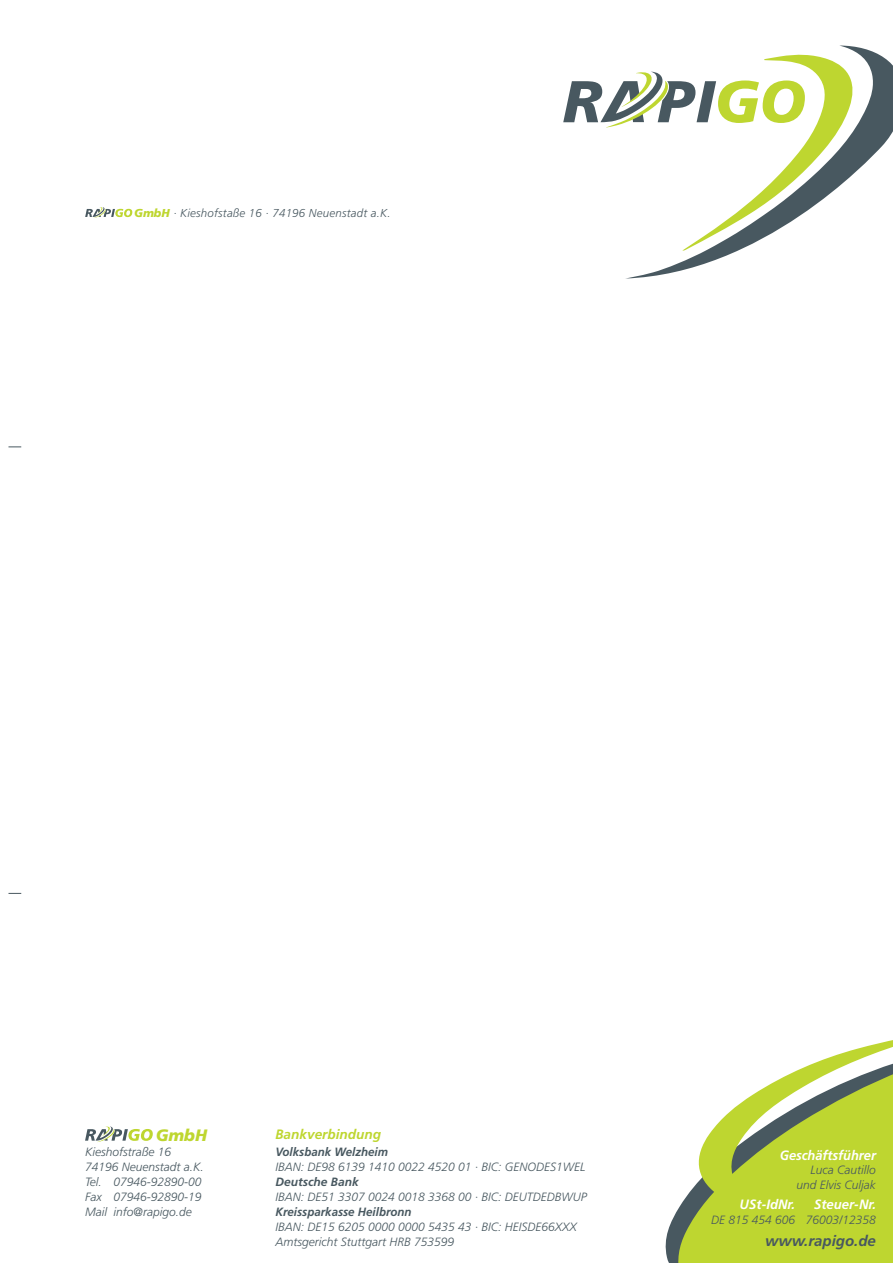
<style>
.page{position:relative;width:893px;height:1263px;background:#fff}
.page>*{position:absolute;margin:0;border:0;box-sizing:border-box;transform-origin:0 0}
.t1{font:italic 900 16.5px "Frutiger LT Std";color:#bed630}
.t2{font:italic 700 15px "Frutiger LT Std";color:#485860}
.t3{font:italic 700 13.65px "Frutiger LT Std";color:#bed630}
.t4{font:italic 700 13.5px "Frutiger LT Std";color:#fff}
.t5{font:italic 700 13.5px "Frutiger LT Std";color:#fff;scale:.95 1}
.t6{font:italic 300 12px/15px "Frutiger LT Std";color:#485860}
.t7{font:italic 300 11.55px "Frutiger LT Std";letter-spacing:.02em;color:#485860}
.s1{font-weight:900;color:#bed630}
.s2{font-weight:700}
</style>
<div class="page">
<svg style="left:665px;top:1188px;width:228px;height:75px;background:#b7cd40"></svg>
<svg style="left:693px;top:1040px;width:200px;height:176px"></svg>
<svg style="left:9px;top:446px;width:12px;height:1px"></svg>
<svg style="left:9px;top:893px;width:12px;height:1px"></svg>
<svg style="left:85px;top:1126px;width:68px;height:16px"></svg>
<svg style="left:85px;top:207px;width:47px;height:11px"></svg>
<svg style="left:563px;top:81px;width:62px;height:47px"></svg>
<svg style="left:625px;top:46px;width:268px;height:233px"></svg>
<p class="t7" style="left:134px;top:206px;width:258px"><span class="s1">GmbH</span> · Kieshofstaße 16 · 74196 Neuenstadt a.K.</p>
<p class="t1" style="left:156px;top:1125px;width:53px">GmbH</p>
<p class="t6" style="left:85px;top:1144px;width:88px">Kieshofstraße 16</p>
<p class="t6" style="left:85px;top:1159px;width:120px">74196 Neuenstadt a.K.</p>
<p class="t6" style="left:85px;top:1174px;width:118px">Tel. 07946-92890-00</p>
<p class="t6" style="left:85px;top:1189px;width:118px">Fax 07946-92890-19</p>
<p class="t6" style="left:85px;top:1204px;width:108px">Mail info@rapigo.de</p>
<p class="t3" style="left:275px;top:1126px;width:107px">Bankverbindung</p>
<p class="t6" style="left:275px;top:1144px;width:313px"><span class="s2">Volksbank Welzheim<br></span>IBAN: DE98 6139 1410 0022 4520 01 · BIC: GENODES1WEL <span class="s2">Deutsche Bank<br></span>IBAN: DE51 3307 0024 0018 3368 00 · BIC: DEUTDEDBWUP</p>
<p class="t6" style="left:275px;top:1204px;width:303px"><span class="s2">Kreissparkasse Heilbronn<br></span>IBAN: DE15 6205 0000 0000 5435 43 · BIC: HEISDE66XXX</p>
<p class="t6" style="left:275px;top:1234px;width:180px">Amtsgericht Stuttgart HRB 753599</p>
<p class="t5" style="left:780px;top:1147px;width:103px">Geschäftsführer</p>
<p class="t6" style="left:797px;top:1163px;width:81px;line-height:14.4px;text-align:right">Luca Cautillo und Elvis Culjak</p>
<p class="t4" style="left:740px;top:1197px;width:57px">USt-IdNr.</p>
<p class="t4" style="left:814px;top:1197px;width:63px">Steuer-Nr.</p>
<p class="t6" style="left:711px;top:1212px;width:166px">DE 815 454 606 76003/12358</p>
<p class="t2" style="left:765px;top:1232px;width:112px">www.rapigo.de</p>
</div>
